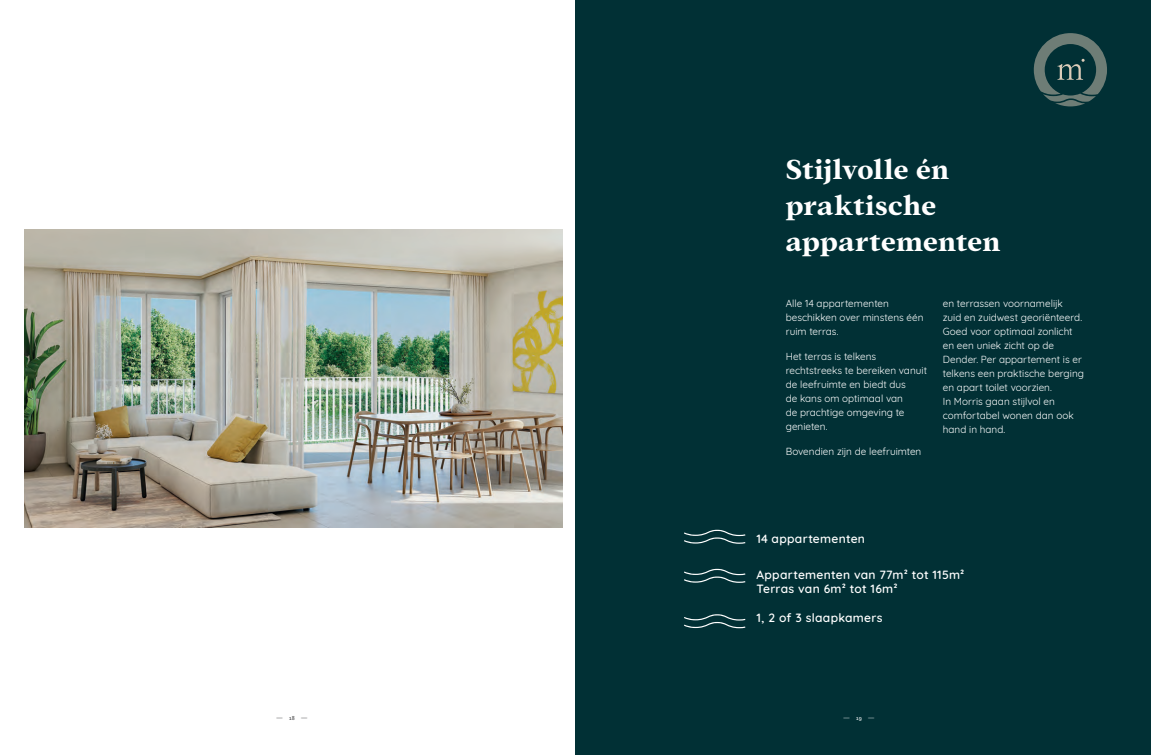
<style>
.page{position:relative;width:1151px;height:755px;background:#fff}
.page>*{position:absolute;margin:0;border:0;box-sizing:border-box;transform-origin:0 0}
.Titel_klein{font:700 30px/36px "Addington CF";letter-spacing:.01em;color:#fff}
.Titel_klein-2{font:600 12px "Quicksand";letter-spacing:.025em;color:#fff}
.Broodtekst{font:10px/14px "Quicksand";letter-spacing:.005em;color:#fff}
.Broodtekst-2{font:6px "Questa Slab";color:#3e3e3f}
.Broodtekst-3{font:6px "Questa Slab";color:#fff}
</style>
<div class="page">
<div style="left:575px;top:0;width:576px;height:754px;background:#013035"></div>
<svg style="left:684px;top:529px;width:61px;height:14px"></svg>
<svg style="left:684px;top:614px;width:61px;height:13px"></svg>
<svg style="left:684px;top:568px;width:61px;height:14px"></svg>
<img style="left:24px;top:230px;width:539px;height:296px">
<svg style="left:1034px;top:33px;width:73px;height:73px"></svg>
<p class="Titel_klein" style="left:786px;top:151px;width:216px">Stijlvolle én praktische appartementen</p>
<p class="Broodtekst" style="left:786px;top:295px;width:139px">Alle 14 appartementen beschikken over minstens één ruim terras.</p>
<p class="Broodtekst" style="left:786px;top:348px;width:143px">Het terras is telkens rechtstreeks te bereiken vanuit de leefruimte en biedt dus<br>de kans om optimaal van<br>de prachtige omgeving te genieten.</p>
<p class="Broodtekst" style="left:786px;top:443px;width:137px">Bovendien zijn de leefruimten</p>
<p class="Broodtekst" style="left:943px;top:295px;width:143px">en terrassen voornamelijk<br>zuid en zuidwest georiënteerd.<br>Goed voor optimaal zonlicht en een uniek zicht op de<br>Dender. Per appartement is er telkens een praktische berging en apart toilet voorzien.<br>In Morris gaan stijlvol en comfortabel wonen dan ook hand in hand.</p>
<p class="Titel_klein-2" style="left:756px;top:528px;width:110px">14 appartementen</p>
<p class="Titel_klein-2" style="left:756px;top:565px;width:209px">Appartementen van 77m² tot 115m²</p>
<p class="Titel_klein-2" style="left:756px;top:579px;width:143px">Terras van 6m² tot 16m²</p>
<p class="Titel_klein-2" style="left:756px;top:608px;width:128px">1, 2 of 3 slaapkamers</p>
<p class="Broodtekst-2" style="left:276px;top:714px;width:33px">—18—</p>
<p class="Broodtekst-3" style="left:843px;top:714px;width:33px">—19—</p>
</div>
